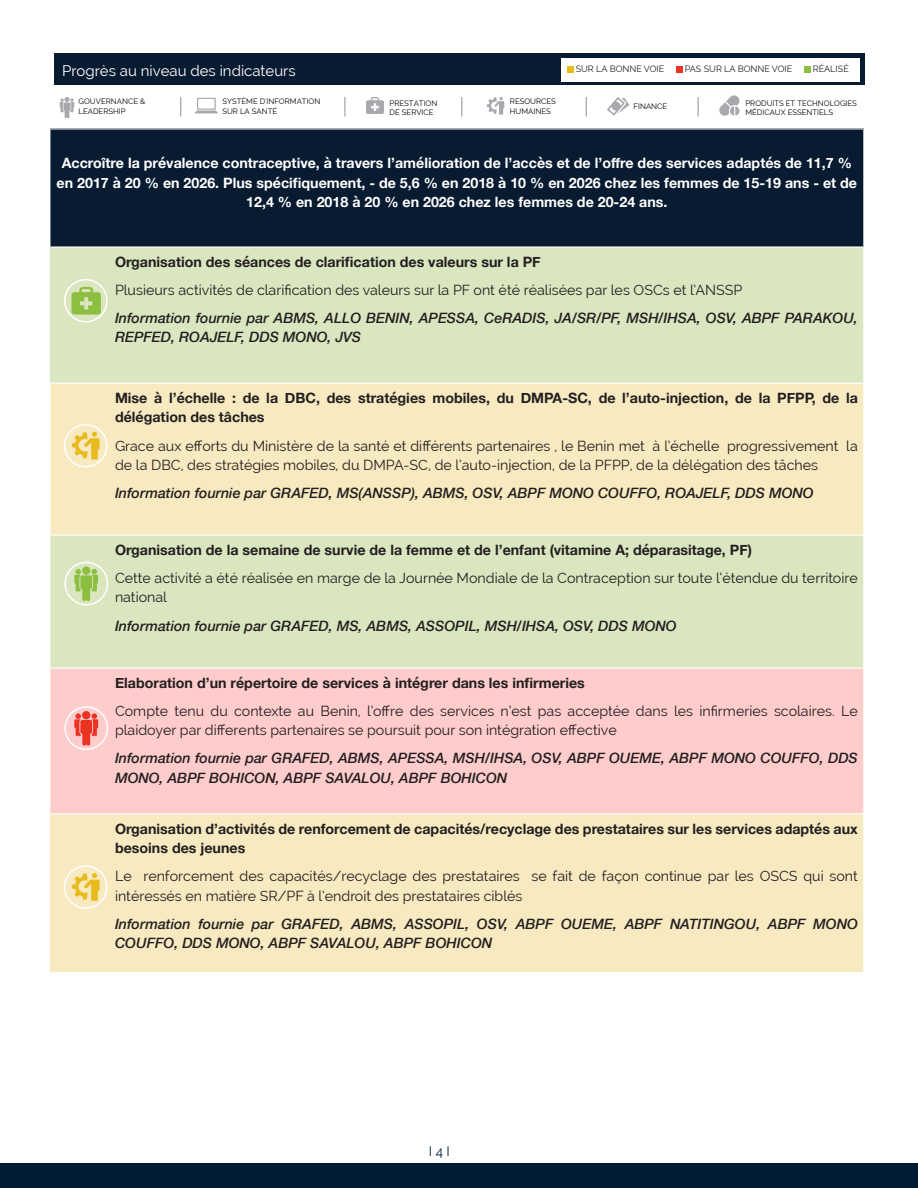
<style>
.page{position:relative;width:918px;height:1188px;background:#fff}
.page>*{position:absolute;margin:0;border:0;box-sizing:border-box;transform-origin:0 0}
.boxe{font:15px "Raleway";color:#fff}
.boxe-2{font:14.25px/19.5px "Raleway";color:#231f20}
.boxe-3{font:italic 500 14.25px/19.5px "Helvetica Neue";color:#231f20}
.boxe-4{font:700 14.25px/19.5px "Helvetica Neue";color:#231f20}
.t1{font:700 14.25px/19.5px "Helvetica Neue";color:#fff;text-align:center}
.t2{font:13.5px "Raleway";color:#001d34}
.boxe-5{font:9px "Raleway";color:#231f20}
.t3{font:7.65px/9.3px "Raleway";color:#000}
</style>
<div class="page">
<div style="left:54px;top:54px;width:810px;height:31px;background:#081b31"></div>
<div style="left:50px;top:129px;width:814px;height:118px;background:#081b31"></div>
<div style="left:50px;top:248px;width:813px;height:135px;background:#dae6bf"></div>
<div style="left:50px;top:384px;width:813px;height:588px;background:#f7e9c0"></div>
<div style="left:50px;top:536px;width:813px;height:131px;background:#dae6bf"></div>
<div style="left:50px;top:669px;width:813px;height:144px;background:#fcc"></div>
<hr style="left:863px;top:129px;width:1px;height:117px;background:#fff">
<hr style="left:49px;top:667px;width:60px;height:2px;background:#fff">
<hr style="left:109px;top:667px;width:755px;height:2px;background:#fff">
<hr style="left:49px;top:535px;width:60px;height:1px;background:#fff">
<hr style="left:109px;top:535px;width:755px;height:1px;background:#fff">
<hr style="left:49px;top:813px;width:60px;height:1px;background:#fff">
<hr style="left:109px;top:813px;width:755px;height:1px;background:#fff">
<hr style="left:49px;top:246px;width:60px;height:2px;background:#fff">
<hr style="left:109px;top:246px;width:755px;height:2px;background:#fff">
<div style="left:64px;top:562px;width:44px;height:43px;border:2px solid #fff;border-radius:50%"></div>
<svg style="left:82px;top:566px;width:8px;height:9px"></svg>
<svg style="left:74px;top:569px;width:24px;height:32px"></svg>
<div style="left:64px;top:424px;width:44px;height:44px;border:2px solid #fff;border-radius:50%"></div>
<svg style="left:72px;top:432px;width:28px;height:28px"></svg>
<div style="left:64px;top:865px;width:44px;height:44px;border:2px solid #fff;border-radius:50%"></div>
<svg style="left:72px;top:873px;width:28px;height:28px"></svg>
<div style="left:64px;top:706px;width:44px;height:44px;border:2px solid #fff;border-radius:50%"></div>
<svg style="left:74px;top:713px;width:24px;height:33px"></svg>
<div style="left:64px;top:279px;width:44px;height:44px;border:2px solid #fff;border-radius:50%"></div>
<svg style="left:72px;top:287px;width:29px;height:28px"></svg>
<svg style="left:60px;top:97px;width:14px;height:21px"></svg>
<svg style="left:366px;top:97px;width:18px;height:17px"></svg>
<svg style="left:607px;top:97px;width:22px;height:19px"></svg>
<svg style="left:180px;top:97px;width:1px;height:19px"></svg>
<svg style="left:344px;top:97px;width:2px;height:19px"></svg>
<svg style="left:461px;top:97px;width:1px;height:19px"></svg>
<svg style="left:586px;top:97px;width:1px;height:19px"></svg>
<svg style="left:487px;top:97px;width:17px;height:18px"></svg>
<svg style="left:195px;top:98px;width:23px;height:15px"></svg>
<svg style="left:719px;top:95px;width:20px;height:21px"></svg>
<svg style="left:697px;top:97px;width:2px;height:19px"></svg>
<div style="left:561px;top:58px;width:299px;height:24px;background:#fff"></div>
<svg style="left:567px;top:66px;width:6px;height:6px"></svg>
<svg style="left:676px;top:66px;width:6px;height:6px"></svg>
<svg style="left:804px;top:66px;width:6px;height:6px"></svg>
<div style="left:0;top:1163px;width:918px;height:25px;background:#001d34"></div>
<p class="boxe" style="left:62px;top:62px;width:235px">Progrès au niveau des indicateurs</p>
<p class="boxe-5" style="left:576px;top:63px;width:90px">SUR LA BONNE VOIE</p>
<p class="boxe-5" style="left:685px;top:63px;width:109px">PAS SUR LA BONNE VOIE</p>
<p class="boxe-5" style="left:813px;top:63px;width:38px">RÉALISÉ</p>
<p class="t3" style="left:222px;top:97px;width:99px">SYSTÈME D'INFORMATION<br>SUR LA SANTÉ</p>
<p class="t3" style="left:510px;top:97px;width:48px">RESOURCES<br>HUMAINES</p>
<p class="t3" style="left:745px;top:98px;width:113px">PRODUITS ET TECHNOLOGIES<br>MÉDICAUX ESSENTIELS</p>
<p class="t3" style="left:79px;top:97px;width:68px">GOUVERNANCE &amp;<br>LEADERSHIP</p>
<p class="t3" style="left:390px;top:99px;width:49px">PRESTATION<br>DE SERVICE</p>
<p class="t3" style="left:634px;top:101px;width:35px">FINANCE</p>
<p class="t1" style="left:57px;top:154px;width:802px">Accroître la prévalence contraceptive, à travers l’amélioration de l’accès et de l’offre des services adaptés de 11,7 % en 2017 à 20 % en 2026. Plus spécifiquement, - de 5,6 % en 2018 à 10 % en 2026 chez les femmes de 15-19 ans - et de<br>12,4 % en 2018 à 20 % en 2026 chez les femmes de 20-24 ans.</p>
<p class="boxe-4" style="left:115px;top:252px;width:427px">Organisation des séances de clarification des valeurs sur la PF</p>
<p class="boxe-2" style="left:115px;top:280px;width:629px">Plusieurs activités de clarification des valeurs sur la PF ont été réalisées par les OSCs et l’ANSSP</p>
<p class="boxe-3" style="left:115px;top:307px;width:744px">Information fournie par ABMS, ALLO BENIN, APESSA, CeRADIS, JA/SR/PF, MSH/IHSA, OSV, ABPF PARAKOU,<br>REPFED, ROAJELF, DDS MONO, JVS</p>
<p class="boxe-4" style="left:115px;top:389px;width:744px">Mise à l’échelle : de la DBC, des stratégies mobiles, du DMPA-SC, de l’auto-injection, de la PFPP, de la délégation des tâches</p>
<p class="boxe-2" style="left:115px;top:436px;width:744px">Grace aux efforts du Ministère de la santé et différents partenaires , le Benin met à l’échelle progressivement la de la DBC, des stratégies mobiles, du DMPA-SC, de l’auto-injection, de la PFPP, de la délégation des tâches</p>
<p class="boxe-3" style="left:115px;top:482px;width:700px">Information fournie par GRAFED, MS(ANSSP), ABMS, OSV, ABPF MONO COUFFO, ROAJELF, DDS MONO</p>
<p class="boxe-4" style="left:115px;top:541px;width:639px">Organisation de la semaine de survie de la femme et de l’enfant (vitamine A; déparasitage, PF)</p>
<p class="boxe-2" style="left:115px;top:568px;width:744px">Cette activité a été réalisée en marge de la Journée Mondiale de la Contraception sur toute l’étendue du territoire national</p>
<p class="boxe-3" style="left:115px;top:615px;width:563px">Information fournie par GRAFED, MS, ABMS, ASSOPIL, MSH/IHSA, OSV, DDS MONO</p>
<p class="boxe-4" style="left:115px;top:674px;width:471px">Elaboration d’un répertoire de services à intégrer dans les infirmeries</p>
<p class="boxe-2" style="left:115px;top:701px;width:744px">Compte tenu du contexte au Benin, l’offre des services n’est pas acceptée dans les infirmeries scolaires. Le plaidoyer par differents partenaires se poursuit pour son intégration effective</p>
<p class="boxe-3" style="left:115px;top:748px;width:744px">Information fournie par GRAFED, ABMS, APESSA, MSH/IHSA, OSV, ABPF OUEME, ABPF MONO COUFFO, DDS<br>MONO, ABPF BOHICON, ABPF SAVALOU, ABPF BOHICON</p>
<p class="boxe-4" style="left:115px;top:819px;width:744px">Organisation d’activités de renforcement de capacités/recyclage des prestataires sur les services adaptés aux besoins des jeunes</p>
<p class="boxe-2" style="left:115px;top:866px;width:744px">Le renforcement des capacités/recyclage des prestataires se fait de façon continue par les OSCS qui sont intéressés en matière SR/PF à l’endroit des prestataires ciblés</p>
<p class="boxe-3" style="left:115px;top:913px;width:744px">Information fournie par GRAFED, ABMS, ASSOPIL, OSV, ABPF OUEME, ABPF NATITINGOU, ABPF MONO<br>COUFFO, DDS MONO, ABPF SAVALOU, ABPF BOHICON</p>
<p class="t2" style="left:429px;top:1144px;width:22px">I 4 I</p>
</div>
